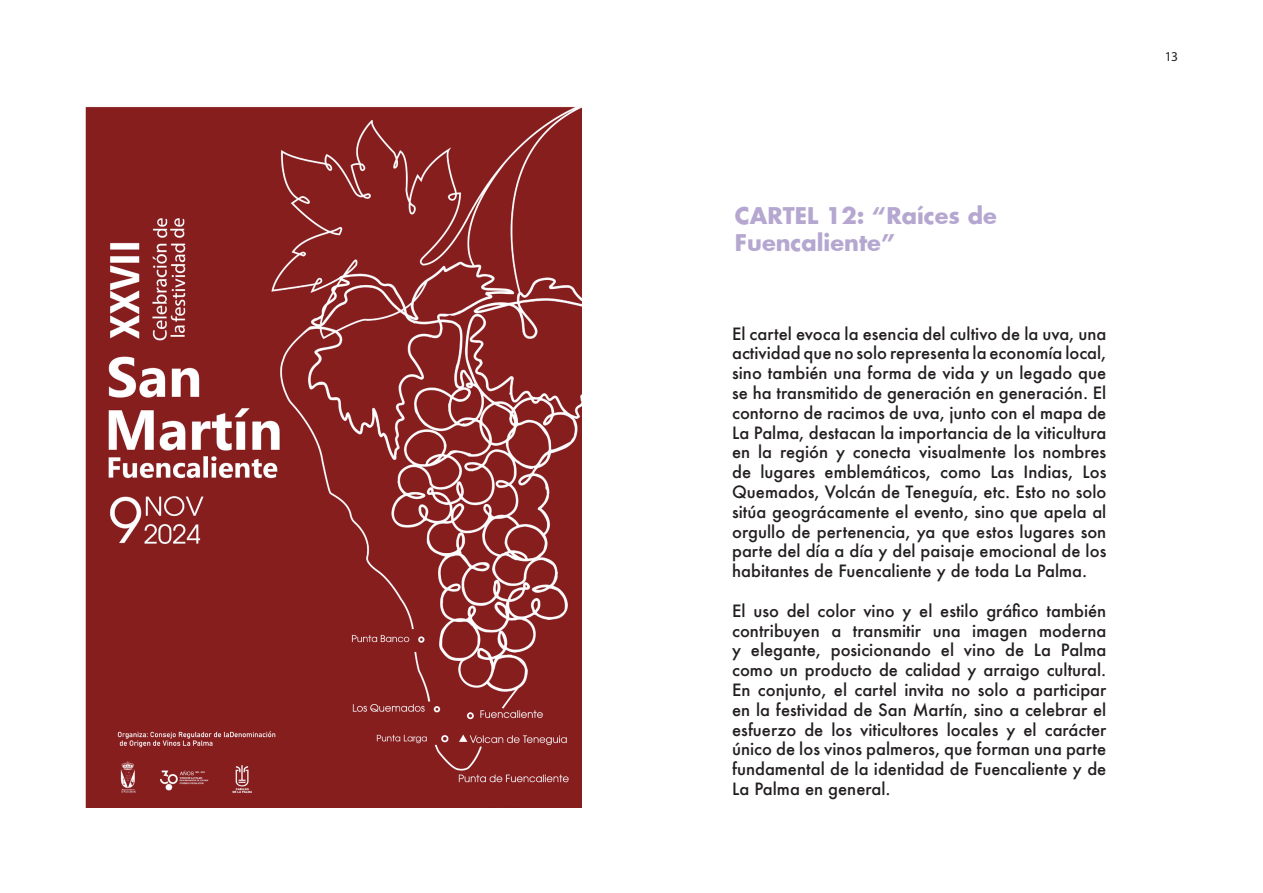
<style>
.page{position:relative;width:1263px;height:893px;background:#fff}
.page>*{position:absolute;margin:0;border:0;box-sizing:border-box;transform-origin:0 0}
.t1{font:700 22.5px/27px "Futura";color:#b5a7d0}
.t2{font:500 16.5px/19.8px "Futura";color:#231f20;text-align:justify}
.t3{font:13.5px "Myriad Pro";color:#231f20}
</style>
<div class="page">
<img style="left:85px;top:106px;width:496px;height:702px">
<p class="t1" style="left:735px;top:202px;width:263px">CARTEL 12: “Raíces de<br>Fuencaliente”</p>
<p class="t2" style="left:732px;top:323px;width:376px">El cartel evoca la esencia del cultivo de la uva, una actividad que no solo representa la economía local, sino también una forma de vida y un legado que se ha transmitido de generación en generación. El contorno de racimos de uva, junto con el mapa de La Palma, destacan la importancia de la viticultura en la región y conecta visualmente los nombres de lugares emblemáticos, como Las Indias, Los Quemados, Volcán de Teneguía, etc. Esto no solo sitúa geográcamente el evento, sino que apela al orgullo de pertenencia, ya que estos lugares son parte del día a día y del paisaje emocional de los habitantes de Fuencaliente y de toda La Palma.</p>
<p class="t2" style="left:732px;top:601px;width:376px">El uso del color vino y el estilo gráfico también contribuyen a transmitir una imagen moderna y elegante, posicionando el vino de La Palma como un producto de calidad y arraigo cultural.<br>En conjunto, el cartel invita no solo a participar en la festividad de San Martín, sino a celebrar el esfuerzo de los viticultores locales y el carácter único de los vinos palmeros, que forman una parte fundamental de la identidad de Fuencaliente y de La Palma en general.</p>
<p class="t3" style="left:1165px;top:48px;width:15px">13</p>
</div>
